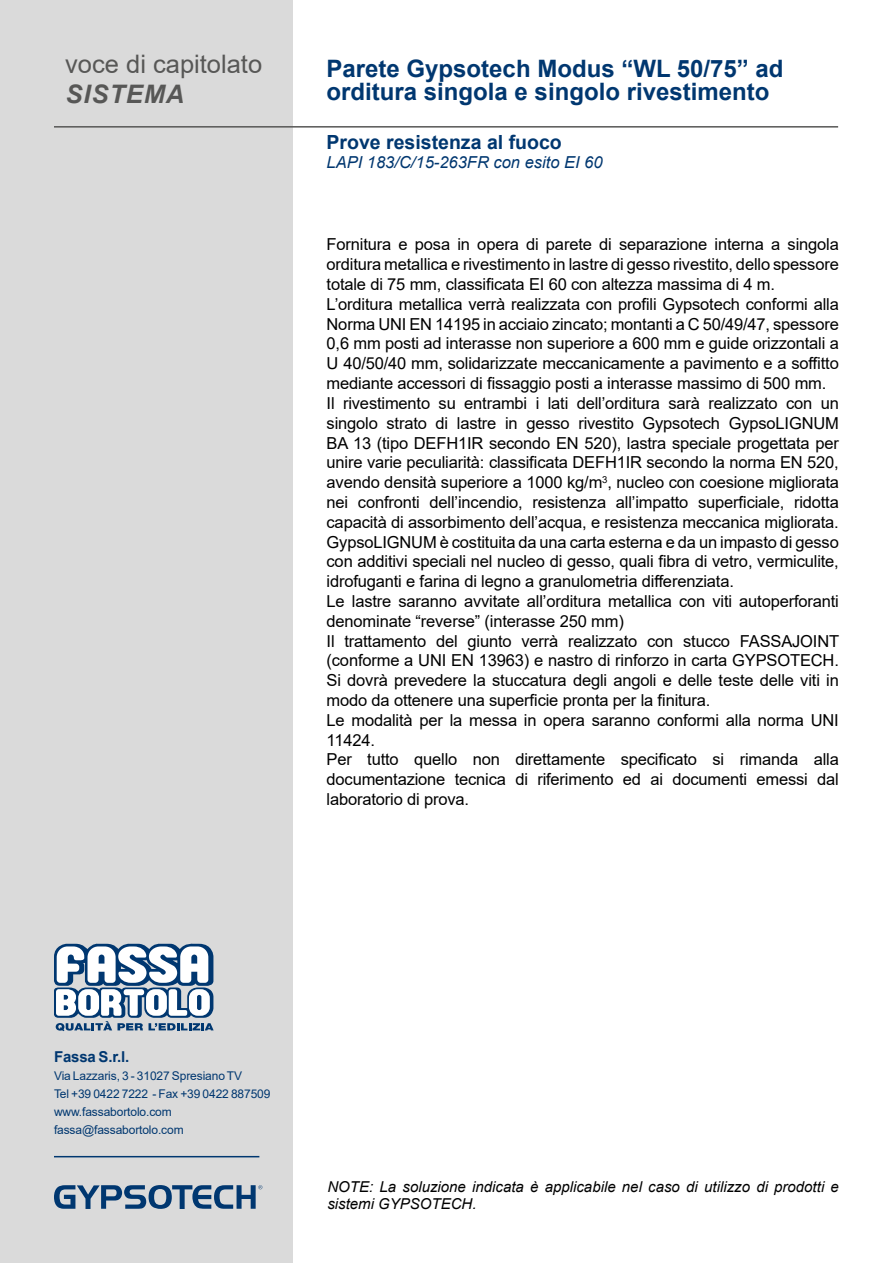
<style>
.page{position:relative;width:893px;height:1263px;background:#fff}
.page>*{position:absolute;margin:0;border:0;box-sizing:border-box;transform-origin:0 0}
.t1{font:25.5px "Arial";color:#575756}
.t2{font:italic 700 25.5px "Arial";letter-spacing:.035em;color:#575756}
.t3{font:700 24px/22.5px "Arial";color:#003770}
.t4{font:700 19.5px "Arial";color:#003770}
.t5{font:16.5px/19.8px "Arial";letter-spacing:-.01em;color:#000}
.t6{font:italic 16.5px "Arial";color:#003770}
.t7{font:italic 15px/16.5px "Arial";color:#000}
.t8{font:700 15px "Arial";letter-spacing:-.01em;color:#003770}
.t9{font:12px/18px "Arial";letter-spacing:-.01em;color:#003770}
</style>
<div class="page">
<div style="left:0;top:0;width:293px;height:1263px;background:#dadada"></div>
<svg style="left:54px;top:943px;width:160px;height:88px"></svg>
<svg style="left:54px;top:1185px;width:208px;height:24px"></svg>
<hr style="left:54px;top:1156px;width:205px;height:1px;background:#003770">
<hr style="left:54px;top:126px;width:784px;height:2px;background:#575756">
<h1 class="t1" style="left:65px;top:46px;width:199px">voce di capitolato</h1>
<h1 class="t2" style="left:66px;top:77px;width:120px">SISTEMA</h1>
<h2 class="t3" style="left:327px;top:58px;width:459px">Parete Gypsotech Modus “WL 50/75” ad orditura singola e singolo rivestimento</h2>
<p class="t4" style="left:327px;top:128px;width:237px">Prove resistenza al fuoco</p>
<p class="t6" style="left:327px;top:152px;width:278px">LAPI 183/C/15-263FR con esito EI 60</p>
<p class="t5" style="left:327px;top:235px;width:514px">Fornitura e posa in opera di parete di separazione interna a singola orditura metallica e rivestimento in lastre di gesso rivestito, dello spessore totale di 75 mm, classificata EI 60 con altezza massima di 4 m.<br>L’orditura metallica verrà realizzata con profili Gypsotech conformi alla Norma UNI EN 14195 in acciaio zincato; montanti a C 50/49/47, spessore 0,6 mm posti ad interasse non superiore a 600 mm e guide orizzontali a U 40/50/40 mm, solidarizzate meccanicamente a pavimento e a soffitto mediante accessori di fissaggio posti a interasse massimo di 500 mm.<br>Il rivestimento su entrambi i lati dell’orditura sarà realizzato con un singolo strato di lastre in gesso rivestito Gypsotech GypsoLIGNUM BA 13 (tipo DEFH1IR secondo EN 520), lastra speciale progettata per unire varie peculiarità: classificata DEFH1IR secondo la norma EN 520, avendo densità superiore a 1000 kg/m<sup>3</sup>, nucleo con coesione migliorata nei confronti dell’incendio, resistenza all’impatto superficiale, ridotta capacità di assorbimento dell’acqua, e resistenza meccanica migliorata.<br>GypsoLIGNUM è costituita da una carta esterna e da un impasto di gesso con additivi speciali nel nucleo di gesso, quali fibra di vetro, vermiculite, idrofuganti e farina di legno a granulometria differenziata.<br>Le lastre saranno avvitate all’orditura metallica con viti autoperforanti denominate “reverse” (interasse 250 mm)<br>Il trattamento del giunto verrà realizzato con stucco FASSAJOINT (conforme a UNI EN 13963) e nastro di rinforzo in carta GYPSOTECH.<br>Si dovrà prevedere la stuccatura degli angoli e delle teste delle viti in modo da ottenere una superficie pronta per la finitura.<br>Le modalità per la messa in opera saranno conformi alla norma UNI 11424.<br>Per tutto quello non direttamente specificato si rimanda alla documentazione tecnica di riferimento ed ai documenti emessi dal laboratorio di prova.</p>
<p class="t8" style="left:54px;top:1046px;width:77px">Fassa S.r.l.</p>
<p class="t9" style="left:54px;top:1067px;width:218px">Via Lazzaris, 3 - 31027 Spresiano TV<br>Tel +39 0422 7222 - Fax +39 0422 887509 www.fassabortolo.com fassa@fassabortolo.com</p>
<p class="t7" style="left:327px;top:1179px;width:513px">NOTE: La soluzione indicata è applicabile nel caso di utilizzo di prodotti e sistemi GYPSOTECH.</p>
</div>
